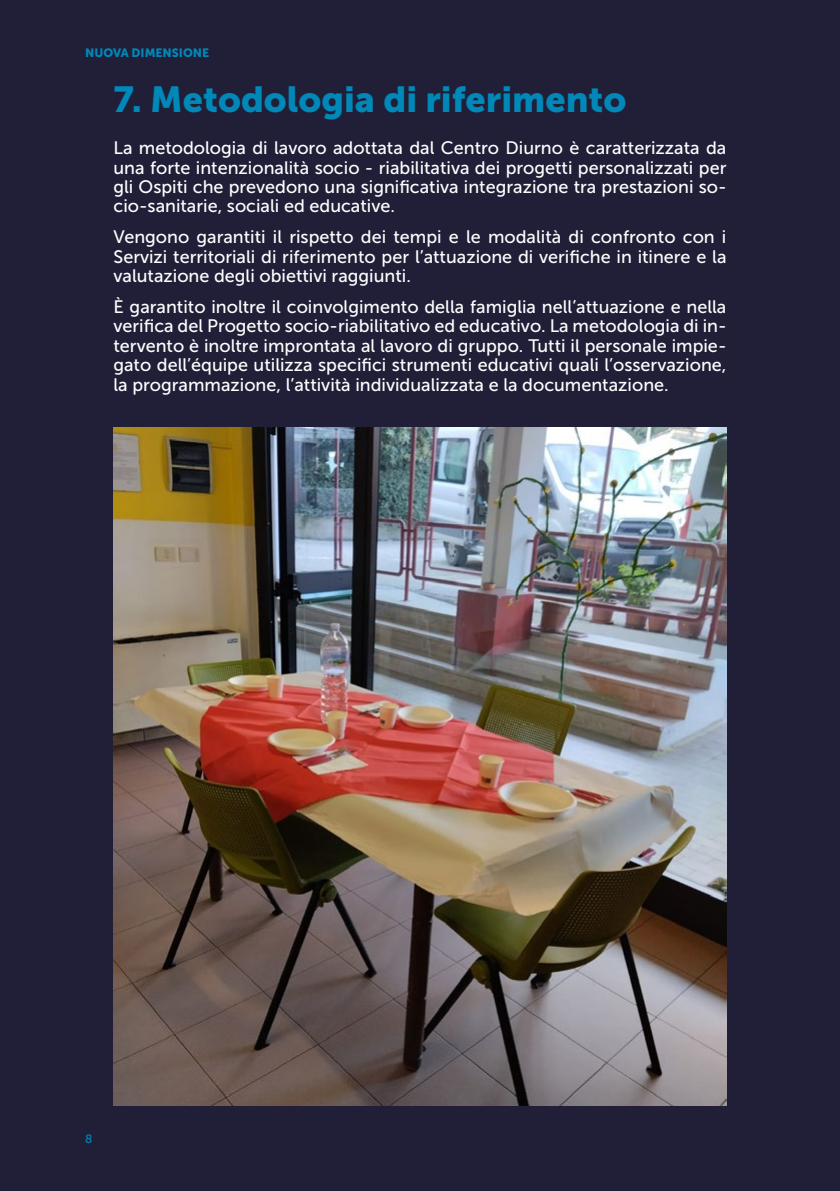
<style>
.page{position:relative;width:840px;height:1191px;background:#fff}
.page>*{position:absolute;margin:0;border:0;box-sizing:border-box;transform-origin:0 0}
.t1{font:36px "Museo Sans 900";color:#0088b8}
.t2{font:18px/19.4px "Museo Sans 500";color:#fff;text-align:justify}
.t3{font:12px "Museo Sans 900";color:#0088b8}
.t4{font:12px "Museo Sans 500";color:#0088b8}
</style>
<div class="page">
<div style="left:0;top:0;width:839px;height:1191px;background:#211f38"></div>
<img style="left:113px;top:427px;width:613px;height:679px">
<p class="t3" style="left:85px;top:46px;width:125px">NUOVA DIMENSIONE</p>
<h1 class="t1" style="left:113px;top:79px;width:514px">7. Metodologia di riferimento</h1>
<p class="t2" style="left:113px;top:138px;width:614px">La metodologia di lavoro adottata dal Centro Diurno è caratterizzata da una forte intenzionalità socio - riabilitativa dei progetti personalizzati per gli Ospiti che prevedono una significativa integrazione tra prestazioni so&shy;cio-sanitarie, sociali ed educative.</p>
<p class="t2" style="left:113px;top:227px;width:614px">Vengono garantiti il rispetto dei tempi e le modalità di confronto con i Servizi territoriali di riferimento per l’attuazione di verifiche in itinere e la valutazione degli obiettivi raggiunti.</p>
<p class="t2" style="left:113px;top:297px;width:614px">È garantito inoltre il coinvolgimento della famiglia nell’attuazione e nella verifica del Progetto socio-riabilitativo ed educativo. La metodologia di in&shy;tervento è inoltre improntata al lavoro di gruppo. Tutti il personale impie&shy;gato dell’équipe utilizza specifici strumenti educativi quali l’osservazione, la programmazione, l’attività individualizzata e la documentazione.</p>
<p class="t4" style="left:85px;top:1132px;width:9px">8</p>
</div>
